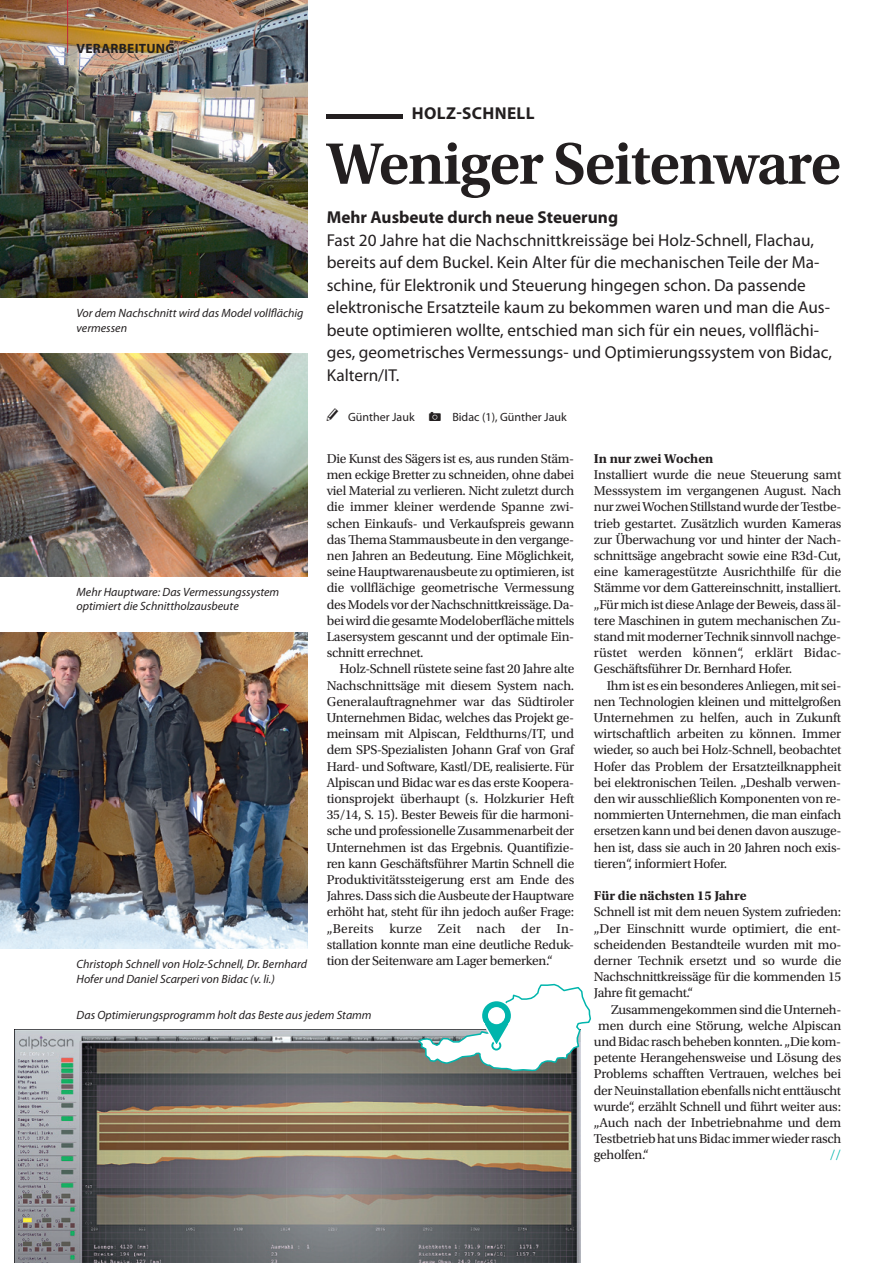
<style>
.page{position:relative;width:893px;height:1263px;background:#fff}
.page>*{position:absolute;margin:0;border:0;box-sizing:border-box;transform-origin:0 0}
.t1{font:600 61.5px "Utopia Std";letter-spacing:-.025em;color:#231f20}
.t2{font:17.25px/22.5px "Myriad Pro";color:#231f20}
.t3{font:700 17.25px "Myriad Pro";letter-spacing:.01em;color:#231f20}
.t4{font:13.5px/16.2px "Utopia Std";letter-spacing:-.02em;color:#231f20;text-align:justify}
.t5{font:700 13.5px "Utopia Std";color:#231f20}
.t6{font:700 13.5px "Myriad Pro";letter-spacing:.02em;color:#231f20}
.t7{font:13.5px "Utopia Std";color:#00b5ac}
.t8{font:italic 12px/14.4px "Myriad Pro";color:#231f20}
.t9{font:12px "Myriad Pro";color:#231f20}
</style>
<div class="page">
<img style="left:15px;top:1030px;width:565px;height:233px">
<img style="left:0;top:0;width:308px;height:298px">
<img style="left:0;top:354px;width:308px;height:222px">
<img style="left:0;top:632px;width:308px;height:317px">
<svg style="left:416px;top:983px;width:175px;height:89px"></svg>
<div style="left:489px;top:1008px;width:15px;height:15px;background:#fff;border-radius:50%"></div>
<hr style="left:67px;top:0;width:1px;height:53px;background:#bf263a">
<p class="t6" style="left:77px;top:41px;width:100px">Verarbeitung</p>
<p class="t3" style="left:412px;top:104px;width:124px">Holz-Schnell</p>
<h1 class="t1" style="left:327px;top:129px;width:516px">Weniger Seitenware</h1>
<p class="t3" style="left:327px;top:208px;width:293px">Mehr Ausbeute durch neue Steuerung</p>
<p class="t2" style="left:327px;top:229px;width:507px">Fast 20 Jahre hat die Nachschnittkreissäge bei Holz-Schnell, Flachau, bereits auf dem Buckel. Kein Alter für die mechanischen Teile der Ma&shy;schine, für Elektronik und Steuerung hingegen schon. Da passende elektronische Ersatzteile kaum zu bekommen waren und man die Aus&shy;beute optimieren wollte, entschied man sich für ein neues, vollflächi&shy;ges, geometrisches Vermessungs- und Optimierungssystem von Bidac, Kaltern/IT.</p>
<p class="t9" style="left:348px;top:410px;width:68px">Günther Jauk</p>
<p class="t9" style="left:452px;top:410px;width:116px">Bidac (1), Günther Jauk</p>
<p class="t4" style="left:327px;top:450px;width:249px">Die Kunst des Sägers ist es, aus runden Stäm&shy;men eckige Bretter zu schneiden, ohne dabei viel Material zu verlieren. Nicht zuletzt durch die immer kleiner werdende Spanne zwi&shy;schen Einkaufs- und Verkaufspreis gewann das Thema Stammausbeute in den vergange&shy;nen Jahren an Bedeutung. Eine Möglichkeit, seine Hauptwarenausbeute zu optimieren, ist die vollflächige geometrische Vermessung des Models vor der Nachschnittkreissäge. Da&shy;bei wird die gesamte Modeloberfläche mittels Lasersystem gescannt und der optimale Ein&shy;schnitt errechnet.</p>
<p class="t4" style="left:327px;top:661px;width:249px;text-indent:13px">Holz-Schnell rüstete seine fast 20 Jahre alte Nachschnittsäge mit diesem System nach.<br>Generalauftragnehmer war das Südtiroler Unternehmen Bidac, welches das Projekt ge&shy;meinsam mit Alpiscan, Feldthurns/IT, und dem SPS-Spezialisten Johann Graf von Graf Hard- und Software, Kastl/DE, realisierte. Für Alpiscan und Bidac war es das erste Koopera&shy;tionsprojekt überhaupt (s. Holzkurier Heft 35/14, S. 15). Bester Beweis für die harmoni&shy;sche und professionelle Zusammenarbeit der Unternehmen ist das Ergebnis. Quantifizie&shy;ren kann Geschäftsführer Martin Schnell die Produktivitätssteigerung erst am Ende des Jahres. Dass sich die Ausbeute der Hauptware erhöht hat, steht für ihn jedoch außer Frage: „Bereits kurze Zeit nach der In&shy;stallation konnte man eine deutliche Reduk&shy;tion der Seitenware am Lager bemerken.“</p>
<p class="t8" style="left:77px;top:306px;width:229px">Vor dem Nachschnitt wird das Model vollflächig vermessen</p>
<p class="t5" style="left:594px;top:450px;width:121px">In nur zwei Wochen</p>
<p class="t4" style="left:594px;top:467px;width:249px">Installiert wurde die neue Steuerung samt Messsystem im vergangenen August. Nach nur zwei Wochen Stillstand wurde der Testbe&shy;trieb gestartet. Zusätzlich wurden Kameras zur Überwachung vor und hinter der Nach&shy;schnittsäge angebracht sowie eine R3d-Cut, eine kameragestützte Ausrichthilfe für die Stämme vor dem Gattereinschnitt, installiert. „Für mich ist diese Anlage der Beweis, dass äl&shy;tere Maschinen in gutem mechanischen Zu&shy;stand mit moderner Technik sinnvoll nachge&shy;rüstet werden können“, erklärt Bidac-Geschäftsführer Dr. Bernhard Hofer.</p>
<p class="t4" style="left:594px;top:677px;width:249px;text-indent:13px">Ihm ist es ein besonderes Anliegen, mit sei&shy;nen Technologien kleinen und mittelgroßen Unternehmen zu helfen, auch in Zukunft wirtschaftlich arbeiten zu können. Immer wieder, so auch bei Holz-Schnell, beobachtet Hofer das Problem der Ersatzteilknappheit bei elektronischen Teilen. „Deshalb verwen&shy;den wir ausschließlich Komponenten von re&shy;nommierten Unternehmen, die man einfach ersetzen kann und bei denen davon auszuge&shy;hen ist, dass sie auch in 20 Jahren noch exis&shy;tieren“, informiert Hofer.</p>
<p class="t5" style="left:594px;top:888px;width:154px">Für die nächsten 15 Jahre</p>
<p class="t4" style="left:594px;top:904px;width:249px">Schnell ist mit dem neuen System zufrieden: „Der Einschnitt wurde optimiert, die ent&shy;scheidenden Bestandteile wurden mit mo&shy;derner Technik ersetzt und so wurde die Nachschnittkreissäge für die kommenden 15<br>Jahre fit gemacht.“</p>
<p class="t4" style="left:611px;top:1001px;width:232px">Zusammengekommen sind die Unterneh-</p>
<p class="t4" style="left:598px;top:1017px;width:245px">men durch eine Störung, welche Alpiscan</p>
<p class="t4" style="left:594px;top:1034px;width:249px">und Bidac rasch beheben konnten. „Die kom-</p>
<p class="t4" style="left:594px;top:1050px;width:249px">petente Herangehensweise und Lösung des</p>
<p class="t4" style="left:594px;top:1066px;width:249px">Problems schafften Vertrauen, welches bei</p>
<p class="t4" style="left:594px;top:1082px;width:249px">der Neuinstallation ebenfalls nicht enttäuscht</p>
<p class="t4" style="left:594px;top:1098px;width:249px">wurde“, erzählt Schnell und führt weiter aus:</p>
<p class="t4" style="left:594px;top:1115px;width:249px">„Auch nach der Inbetriebnahme und dem</p>
<p class="t4" style="left:594px;top:1131px;width:249px">Testbetrieb hat uns Bidac immer wieder rasch</p>
<p class="t4" style="left:594px;top:1147px;width:56px">geholfen.“</p>
<p class="t7" style="left:830px;top:1148px;width:13px">//</p>
<p class="t8" style="left:77px;top:584px;width:204px">Mehr Hauptware: Das Vermessungssystem optimiert die Schnittholzausbeute</p>
<p class="t8" style="left:77px;top:957px;width:232px">Christoph Schnell von Holz-Schnell, Dr. Bernhard<br>Hofer und Daniel Scarperi von Bidac (v. li.)</p>
<p class="t8" style="left:77px;top:1008px;width:297px">Das Optimierungsprogramm holt das Beste aus jedem Stamm</p>
</div>
